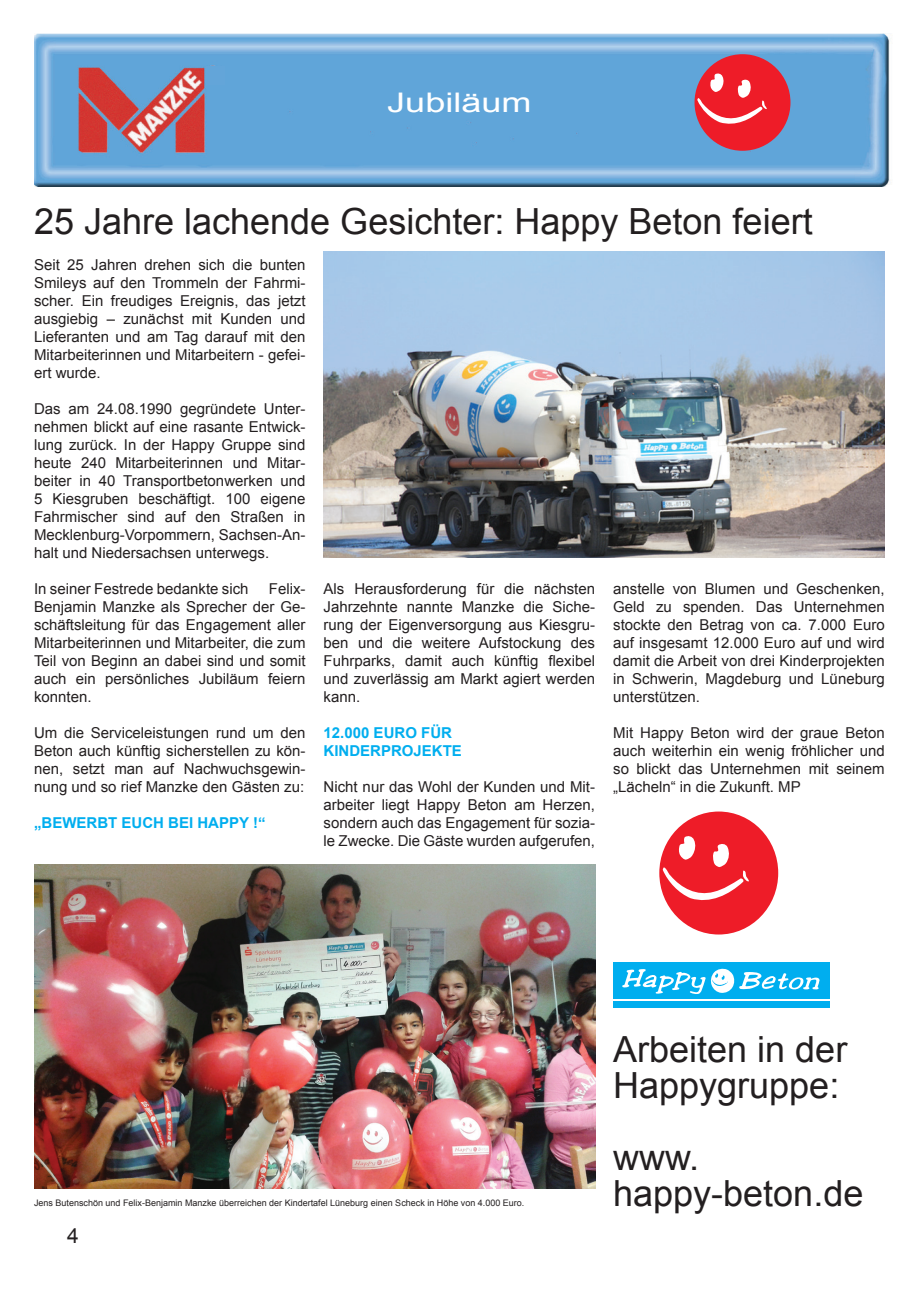
<style>
.page{position:relative;width:906px;height:1289px;background:#fff}
.page>*{position:absolute;margin:0;border:0;box-sizing:border-box;transform-origin:0 0}
.t1{font:36px/36px "Arial";color:#231f20}
.t2{font:27px "Arial";color:#fff;scale:1.33 1}
.t3{font:21px "Arial";color:#231f20}
.t4{font:15px/18px "Arial";color:#231f20;text-align:justify}
.t5{font:700 15px/18px "Arial";color:#00aeef}
.t6{font:9px "Arial";color:#231f20}
</style>
<div class="page">
<img style="left:35px;top:33px;width:855px;height:153px">
<div style="left:694px;top:54px;width:96px;height:97px;background:#ee1c28;border-radius:50%"></div>
<svg style="left:697px;top:73px;width:70px;height:54px"></svg>
<div style="left:206px;top:66px;width:19px;height:19px;background:#63a5d9"></div>
<img style="left:34px;top:864px;width:561px;height:324px">
<div style="left:613px;top:961px;width:216px;height:37px;background:#00aeef"></div>
<div style="left:613px;top:1001px;width:216px;height:7px;background:#00aeef"></div>
<svg style="left:622px;top:968px;width:198px;height:26px"></svg>
<div style="left:659px;top:811px;width:119px;height:123px;background:#ee1c28;border-radius:50%"></div>
<svg style="left:663px;top:835px;width:86px;height:69px"></svg>
<img style="left:323px;top:252px;width:561px;height:306px">
<h2 class="t2" style="left:387px;top:85px;width:110px">Jubiläum</h2>
<h1 class="t1" style="left:34px;top:203px;width:780px">25 Jahre lachende Gesichter: Happy Beton feiert</h1>
<p class="t4" style="left:34px;top:255px;width:273px">Seit 25 Jahren drehen sich die bunten Smileys auf den Trommeln der Fahrmi&shy;scher. Ein freudiges Ereignis, das jetzt ausgiebig – zunächst mit Kunden und Lieferanten und am Tag darauf mit den Mitarbeiterinnen und Mitarbeitern - gefei&shy;ert wurde.</p>
<p class="t4" style="left:34px;top:399px;width:273px">Das am 24.08.1990 gegründete Unter&shy;nehmen blickt auf eine rasante Entwick&shy;lung zurück. In der Happy Gruppe sind heute 240 Mitarbeiterinnen und Mitar&shy;beiter in 40 Transportbetonwerken und 5 Kiesgruben beschäftigt. 100 eigene Fahrmischer sind auf den Straßen in Mecklenburg-Vorpommern, Sachsen-An&shy;halt und Niedersachsen unterwegs.</p>
<p class="t4" style="left:34px;top:579px;width:216px">In seiner Festrede bedankte sich</p>
<p class="t4" style="left:34px;top:579px;width:273px;text-indent:235px">Felix-Benjamin Manzke als Sprecher der Ge&shy;schäftsleitung für das Engagement aller Mitarbeiterinnen und Mitarbeiter, die zum Teil von Beginn an dabei sind und somit auch ein persönliches Jubiläum feiern konnten.</p>
<p class="t4" style="left:34px;top:723px;width:273px">Um die Serviceleistungen rund um den Beton auch künftig sicherstellen zu kön&shy;nen, setzt man auf Nachwuchsgewin&shy;nung und so rief Manzke den Gästen zu:</p>
<p class="t5" style="left:34px;top:814px;width:233px">„BEWERBT EUCH BEI HAPPY !“</p>
<p class="t4" style="left:323px;top:579px;width:273px">Als Herausforderung für die nächsten Jahrzehnte nannte Manzke die Siche&shy;rung der Eigenversorgung aus Kiesgru&shy;ben und die weitere Aufstockung des Fuhrparks, damit auch künftig flexibel und zuverlässig am Markt agiert werden kann.</p>
<p class="t5" style="left:323px;top:724px;width:140px">12.000 EURO FÜR<br>KINDERPROJEKTE</p>
<p class="t4" style="left:323px;top:777px;width:273px">Nicht nur das Wohl der Kunden und Mit&shy;arbeiter liegt Happy Beton am Herzen, sondern auch das Engagement für sozia&shy;le Zwecke. Die Gäste wurden aufgerufen,</p>
<p class="t4" style="left:613px;top:579px;width:273px">anstelle von Blumen und Geschenken, Geld zu spenden. Das Unternehmen stockte den Betrag von ca. 7.000 Euro auf insgesamt 12.000 Euro auf und wird damit die Arbeit von drei Kinderprojekten in Schwerin, Magdeburg und Lüneburg unterstützen.</p>
<p class="t4" style="left:613px;top:723px;width:273px">Mit Happy Beton wird der graue Beton auch weiterhin ein wenig fröhlicher und so blickt das Unternehmen mit seinem „Lächeln“ in die Zukunft. MP</p>
<p class="t6" style="left:34px;top:1197px;width:492px">Jens Butenschön und Felix-Benjamin Manzke überreichen der Kindertafel Lüneburg einen Scheck in Höhe von 4.000 Euro.</p>
<h3 class="t3" style="left:67px;top:1222px;width:13px">4</h3>
<h1 class="t1" style="left:613px;top:1031px;width:236px">Arbeiten in der<br>Happygruppe:</h1>
<h1 class="t1" style="left:613px;top:1139px;width:252px">www. happy-beton.de</h1>
</div>
